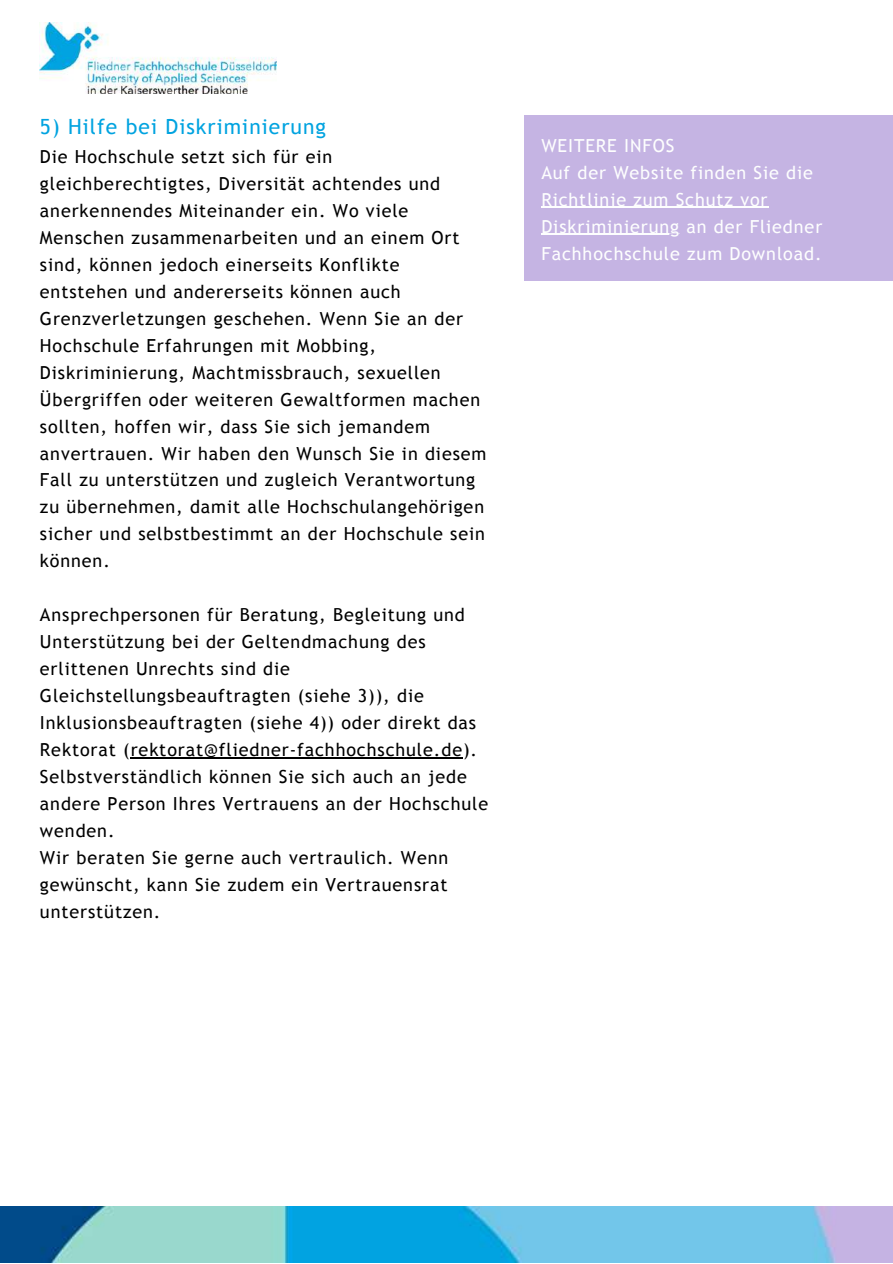
<style>
.page{position:relative;width:893px;height:1264px;background:#fff}
.page>*{position:absolute;margin:0;border:0;box-sizing:border-box;transform-origin:0 0}
.t1{font:21px "Trebuchet MS";letter-spacing:.05em;color:#00a3e0}
.t2{font:18px/27px "Trebuchet MS";letter-spacing:.05em;color:#000}
.t3{font:18px/27px "Trebuchet MS";letter-spacing:.05em;color:#fdfefe}
</style>
<div class="page">
<hr style="left:131px;top:757px;width:332px;height:1px;background:#000">
<img style="left:40px;top:22px;width:236px;height:71px">
<img style="left:0;top:1206px;width:892px;height:56px">
<div style="left:524px;top:116px;width:368px;height:165px;background:#c5b4e3"></div>
<hr style="left:541px;top:207px;width:227px;height:1px;background:#fdfefe">
<hr style="left:541px;top:234px;width:139px;height:1px;background:#fdfefe">
<p class="t1" style="left:40px;top:115px;width:288px">5) Hilfe bei Diskriminierung</p>
<p class="t2" style="left:40px;top:143px;width:448px">Die Hochschule setzt sich für ein gleichberechtigtes, Diversität achtendes und anerkennendes Miteinander ein. Wo viele Menschen zusammenarbeiten und an einem Ort sind, können jedoch einerseits Konflikte entstehen und andererseits können auch Grenzverletzungen geschehen. Wenn Sie an der Hochschule Erfahrungen mit Mobbing, Diskriminierung, Machtmissbrauch, sexuellen Übergriffen oder weiteren Gewaltformen machen sollten, hoffen wir, dass Sie sich jemandem anvertrauen. Wir haben den Wunsch Sie in diesem Fall zu unterstützen und zugleich Verantwortung zu übernehmen, damit alle Hochschulangehörigen sicher und selbstbestimmt an der Hochschule sein können.</p>
<p class="t2" style="left:40px;top:601px;width:450px">Ansprechpersonen für Beratung, Begleitung und Unterstützung bei der Geltendmachung des erlittenen Unrechts sind die Gleichstellungsbeauftragten (siehe 3)), die Inklusionsbeauftragten (siehe 4)) oder direkt das Rektorat (rektorat@fliedner-fachhochschule.de).<br>Selbstverständlich können Sie sich auch an jede andere Person Ihres Vertrauens an der Hochschule wenden.<br>Wir beraten Sie gerne auch vertraulich. Wenn gewünscht, kann Sie zudem ein Vertrauensrat unterstützen.</p>
<p class="t3" style="left:541px;top:132px;width:282px">WEITERE INFOS<br>Auf der Website finden Sie die<br>Richtlinie zum Schutz vor<br>Diskriminierung an der Fliedner<br>Fachhochschule zum Download.</p>
</div>
